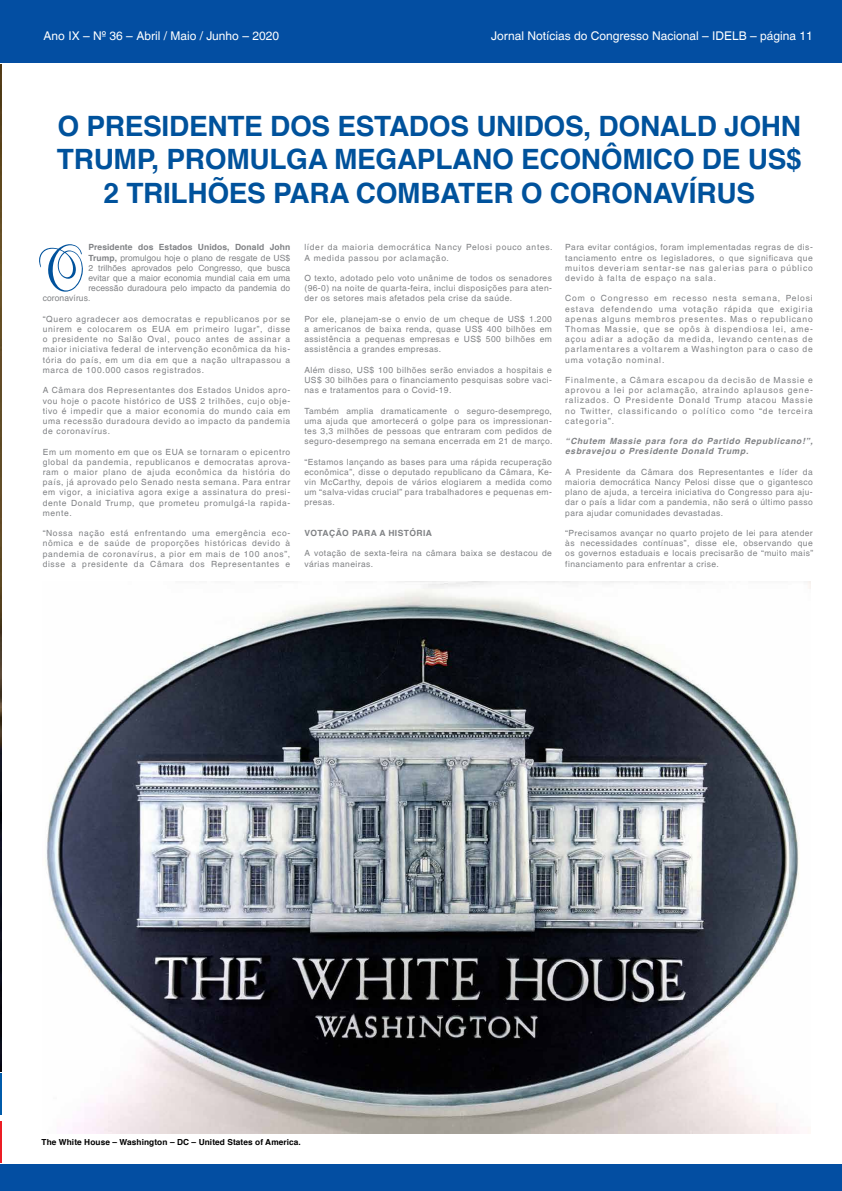
<style>
.page{position:relative;width:842px;height:1191px;background:#fff}
.page>*{position:absolute;margin:0;border:0;box-sizing:border-box;transform-origin:0 0}
.t1{font:italic 64.8px "Shelley Allegro BT";color:#00529c}
.t2{font:700 28px/33.6px "Helvetica";letter-spacing:-.01em;color:#00529c;text-align:center}
.t3{font:500 12px "Helvetica";color:#fff}
.t4{font:500 8.5px/10.2px "Helvetica";letter-spacing:.065em;color:#808285;text-align:justify}
.t5{font:8.5px "Helvetica";letter-spacing:.01em;color:#808285}
.t6{font:italic 700 8.5px/10.2px "Helvetica";letter-spacing:.075em;color:#808285}
.t7{font:700 8.5px "Helvetica";letter-spacing:.01em;color:#808285}
.t8{font:700 8.5px "Helvetica";letter-spacing:.05em;color:#808285}
.t9{font:700 8.3px "Helvetica";letter-spacing:.01em;color:#000}
.s1{font-weight:700}
</style>
<div class="page">
<div style="left:0;top:0;width:842px;height:63px;background:#034ea2"></div>
<div style="left:0;top:1163px;width:842px;height:28px;background:#034ea2"></div>
<img style="left:46px;top:581px;width:765px;height:552px">
<img style="left:0;top:64px;width:2px;height:1007px">
<hr style="left:0;top:1073px;width:2px;height:45px;background:#005baa">
<hr style="left:0;top:1118px;width:2px;height:45px;background:#ed1d24">
<h3 class="t3" style="left:44px;top:29px;width:237px">Ano IX – Nº 36 – Abril / Maio / Junho – 2020</h3>
<h3 class="t3" style="left:491px;top:29px;width:323px">Jornal Notícias do Congresso Nacional – IDELB – página 11</h3>
<h2 class="t2" style="left:57px;top:109px;width:746px">O PRESIDENTE DOS ESTADOS UNIDOS, DONALD JOHN<br>TRUMP, PROMULGA MEGAPLANO ECONÔMICO DE US$<br>2 TRILHÕES PARA COMBATER O CORONAVÍRUS</h2>
<h1 class="t1" style="left:43px;top:230px;width:47px">O</h1>
<p class="t7" style="left:88px;top:241px;width:203px">Presidente dos Estados Unidos, Donald John</p>
<p class="t5" style="left:88px;top:251px;width:203px"><span class="s1">Trump,</span> promulgou hoje o plano de resgate de US$</p>
<p class="t5" style="left:88px;top:261px;width:203px">2 trilhões aprovados pelo Congresso, que busca</p>
<p class="t5" style="left:88px;top:271px;width:203px">evitar que a maior economia mundial caia em uma</p>
<p class="t5" style="left:88px;top:282px;width:203px">recessão duradoura pelo impacto da pandemia do</p>
<p class="t5" style="left:43px;top:292px;width:49px">coronavírus.</p>
<p class="t4" style="left:43px;top:314px;width:249px">“Quero agradecer aos democratas e republicanos por se unirem e colocarem os EUA em primeiro lugar”, disse o presidente no Salão Oval, pouco antes de assinar a maior iniciativa federal de intervenção econômica da his&shy;tória do país, em um dia em que a nação ultrapassou a marca de 100.000 casos registrados.</p>
<p class="t4" style="left:43px;top:385px;width:249px">A Câmara dos Representantes dos Estados Unidos apro&shy;vou hoje o pacote histórico de US$ 2 trilhões, cujo obje&shy;tivo é impedir que a maior economia do mundo caia em uma recessão duradoura devido ao impacto da pandemia de coronavírus.</p>
<p class="t4" style="left:43px;top:446px;width:249px">Em um momento em que os EUA se tornaram o epicentro global da pandemia, republicanos e democratas aprova&shy;ram o maior plano de ajuda econômica da história do país, já aprovado pelo Senado nesta semana. Para entrar em vigor, a iniciativa agora exige a assinatura do presi&shy;dente Donald Trump, que prometeu promulgá-la rapida&shy;mente.</p>
<p class="t4" style="left:43px;top:528px;width:249px">“Nossa nação está enfrentando uma emergência eco&shy;nômica e de saúde de proporções históricas devido à pandemia de coronavírus, a pior em mais de 100 anos”, disse a presidente da Câmara dos Representantes e</p>
<p class="t4" style="left:304px;top:242px;width:250px">líder da maioria democrática Nancy Pelosi pouco antes.<br>A medida passou por aclamação.</p>
<p class="t4" style="left:304px;top:273px;width:249px">O texto, adotado pelo voto unânime de todos os senadores (96-0) na noite de quarta-feira, inclui disposições para aten&shy;der os setores mais afetados pela crise da saúde.</p>
<p class="t4" style="left:304px;top:314px;width:249px">Por ele, planejam-se o envio de um cheque de US$ 1.200 a americanos de baixa renda, quase US$ 400 bilhões em assistência a pequenas empresas e US$ 500 bilhões em assistência a grandes empresas.</p>
<p class="t4" style="left:304px;top:365px;width:249px">Além disso, US$ 100 bilhões serão enviados a hospitais e US$ 30 bilhões para o financiamento pesquisas sobre vaci&shy;nas e tratamentos para o Covid-19.</p>
<p class="t4" style="left:304px;top:405px;width:250px">Também amplia dramaticamente o seguro-desemprego, uma ajuda que amortecerá o golpe para os impressionan&shy;tes 3,3 milhões de pessoas que entraram com pedidos de seguro-desemprego na semana encerrada em 21 de março.</p>
<p class="t4" style="left:304px;top:456px;width:249px">“Estamos lançando as bases para uma rápida recuperação econômica”, disse o deputado republicano da Câmara, Ke&shy;vin McCarthy, depois de vários elogiarem a medida como um “salva-vidas crucial” para trabalhadores e pequenas em&shy;presas.</p>
<p class="t8" style="left:304px;top:526px;width:129px">VOTAÇÃO PARA A HISTÓRIA</p>
<p class="t4" style="left:304px;top:548px;width:249px">A votação de sexta-feira na câmara baixa se destacou de várias maneiras.</p>
<p class="t4" style="left:565px;top:242px;width:249px">Para evitar contágios, foram implementadas regras de dis&shy;tanciamento entre os legisladores, o que significava que muitos deveriam sentar-se nas galerias para o público devido à falta de espaço na sala.</p>
<p class="t4" style="left:565px;top:293px;width:249px">Com o Congresso em recesso nesta semana, Pelosi estava defendendo uma votação rápida que exigiria apenas alguns membros presentes. Mas o republicano Thomas Massie, que se opôs à dispendiosa lei, ame&shy;açou adiar a adoção da medida, levando centenas de parlamentares a voltarem a Washington para o caso de uma votação nominal.</p>
<p class="t4" style="left:565px;top:375px;width:249px">Finalmente, a Câmara escapou da decisão de Massie e aprovou a lei por aclamação, atraindo aplausos gene&shy;ralizados. O Presidente Donald Trump atacou Massie no Twitter, classificando o político como “de terceira categoria”.</p>
<p class="t6" style="left:565px;top:436px;width:249px">“Chutem Massie para fora do Partido Republicano!”, esbravejou o Presidente Donald Trump.</p>
<p class="t4" style="left:565px;top:467px;width:249px">A Presidente da Câmara dos Representantes e líder da maioria democrática Nancy Pelosi disse que o gigantesco plano de ajuda, a terceira iniciativa do Congresso para aju&shy;dar o país a lidar com a pandemia, não será o último passo para ajudar comunidades devastadas.</p>
<p class="t4" style="left:565px;top:528px;width:249px">“Precisamos avançar no quarto projeto de lei para atender às necessidades contínuas”, disse ele, observando que os governos estaduais e locais precisarão de “muito mais” financiamento para enfrentar a crise.</p>
<p class="t9" style="left:42px;top:1135px;width:261px">The White House – Washington – DC – United States of America.</p>
</div>
